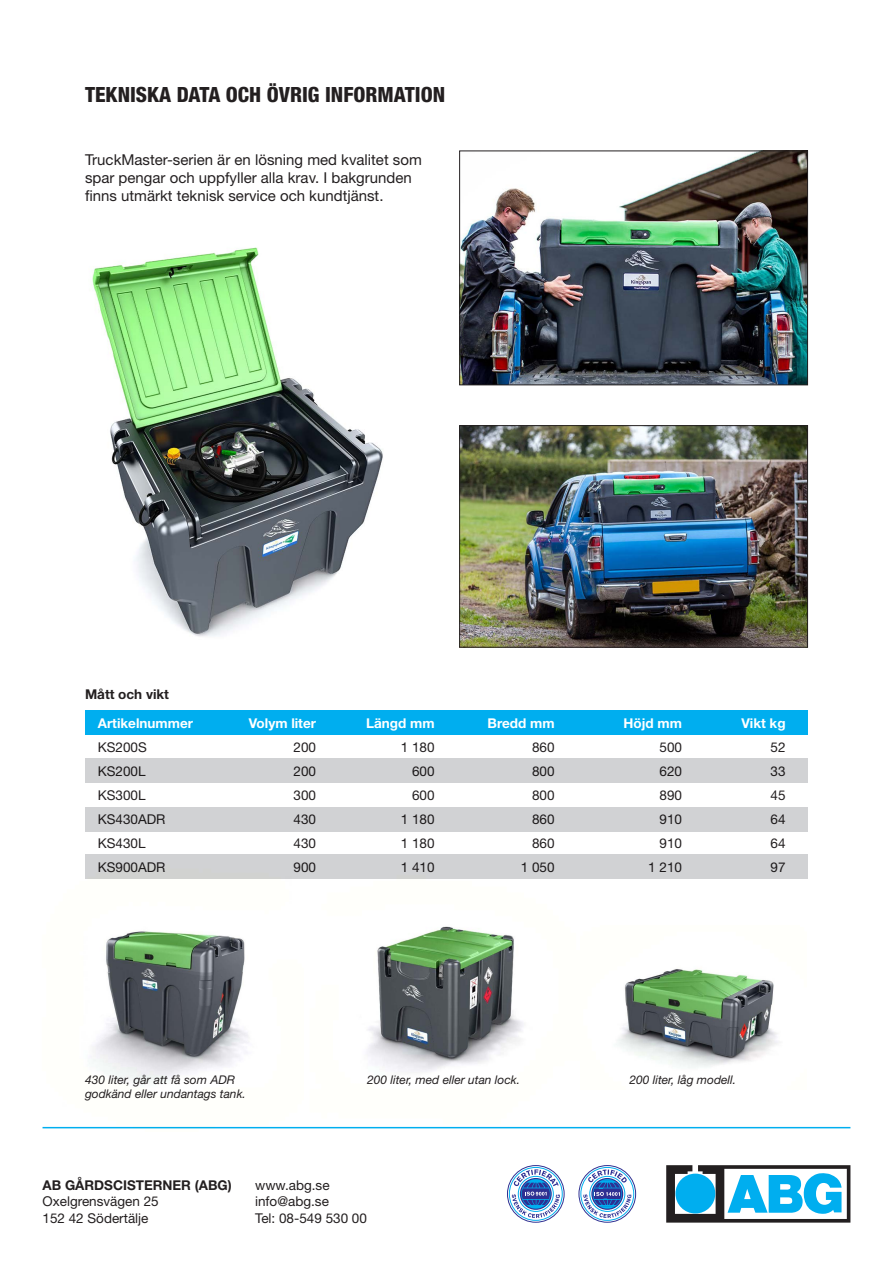
<style>
.page{position:relative;width:893px;height:1263px;background:#fff}
.page>*{position:absolute;margin:0;border:0;box-sizing:border-box;transform-origin:0 0}
.t1{font:800 condensed 21px "Helvetica Neue";color:#231f20}
.t2{font:15px/18px "Helvetica Neue";color:#231f20}
.t3{font:13.5px/16.2px "Helvetica Neue";color:#231f20}
.t4{font:700 13.5px "Helvetica Neue";color:#fff}
.t5{font:700 13.5px "Helvetica Neue";color:#231f20}
.t6{font:italic 12px/14.4px "Helvetica Neue";color:#231f20}
</style>
<div class="page">
<img style="left:42px;top:854px;width:262px;height:275px">
<img style="left:304px;top:854px;width:279px;height:275px">
<img style="left:581px;top:925px;width:197px;height:164px">
<img style="left:92px;top:247px;width:291px;height:390px">
<svg style="left:666px;top:1165px;width:184px;height:57px"></svg>
<svg style="left:508px;top:1166px;width:55px;height:55px"></svg>
<svg style="left:579px;top:1165px;width:57px;height:57px"></svg>
<div style="left:579px;top:1165px;width:57px;height:57px;border:1px solid #2e3092;border-radius:50%"></div>
<div style="left:580px;top:1167px;width:54px;height:54px;border:1px solid #00aeef;border-radius:50%"></div>
<svg style="left:583px;top:1169px;width:48px;height:49px"></svg>
<hr style="left:43px;top:1127px;width:807px;height:1px;background:#00aeef">
<div style="left:85px;top:711px;width:723px;height:24px;background:#00aeef"></div>
<div style="left:85px;top:758px;width:723px;height:24px;background:#d1d2d4"></div>
<div style="left:85px;top:807px;width:723px;height:24px;background:#d1d2d4"></div>
<div style="left:85px;top:855px;width:723px;height:24px;background:#d1d2d4"></div>
<img style="left:461px;top:153px;width:345px;height:230px">
<div style="left:459px;top:151px;width:349px;height:234px;border:1px solid #231f20"></div>
<img style="left:461px;top:427px;width:345px;height:219px">
<div style="left:459px;top:425px;width:349px;height:223px;border:1px solid #231f20"></div>
<p class="t1" style="left:85px;top:82px;width:362px">TEKNISKA DATA OCH ÖVRIG INFORMATION</p>
<p class="t2" style="left:85px;top:150px;width:338px">TruckMaster-serien är en lösning med kvalitet som spar pengar och uppfyller alla krav. I bakgrunden finns utmärkt teknisk service och kundtjänst.</p>
<p class="t5" style="left:85px;top:686px;width:86px">Mått och vikt</p>
<p class="t4" style="left:98px;top:714px;width:97px">Artikelnummer</p>
<p class="t4" style="left:249px;top:714px;width:69px">Volym liter</p>
<p class="t4" style="left:366px;top:714px;width:70px">Längd mm</p>
<p class="t4" style="left:488px;top:714px;width:68px">Bredd mm</p>
<p class="t4" style="left:624px;top:714px;width:60px">Höjd mm</p>
<p class="t4" style="left:742px;top:714px;width:45px">Vikt kg</p>
<p class="t3" style="left:98px;top:739px;width:51px">KS200S</p>
<p class="t3" style="left:294px;top:739px;width:24px">200</p>
<p class="t3" style="left:401px;top:739px;width:35px">1 180</p>
<p class="t3" style="left:532px;top:739px;width:24px">860</p>
<p class="t3" style="left:660px;top:739px;width:24px">500</p>
<p class="t3" style="left:771px;top:739px;width:17px">52</p>
<p class="t3" style="left:98px;top:763px;width:49px">KS200L</p>
<p class="t3" style="left:294px;top:763px;width:24px">200</p>
<p class="t3" style="left:412px;top:763px;width:24px">600</p>
<p class="t3" style="left:532px;top:763px;width:24px">800</p>
<p class="t3" style="left:660px;top:763px;width:24px">620</p>
<p class="t3" style="left:771px;top:763px;width:17px">33</p>
<p class="t3" style="left:98px;top:787px;width:49px">KS300L</p>
<p class="t3" style="left:294px;top:787px;width:24px">300</p>
<p class="t3" style="left:412px;top:787px;width:24px">600</p>
<p class="t3" style="left:532px;top:787px;width:24px">800</p>
<p class="t3" style="left:660px;top:787px;width:24px">890</p>
<p class="t3" style="left:771px;top:787px;width:17px">45</p>
<p class="t3" style="left:98px;top:811px;width:69px">KS430ADR</p>
<p class="t3" style="left:294px;top:811px;width:24px">430</p>
<p class="t3" style="left:401px;top:811px;width:35px">1 180</p>
<p class="t3" style="left:532px;top:811px;width:24px">860</p>
<p class="t3" style="left:660px;top:811px;width:24px">910</p>
<p class="t3" style="left:771px;top:811px;width:17px">64</p>
<p class="t3" style="left:98px;top:835px;width:49px">KS430L</p>
<p class="t3" style="left:294px;top:835px;width:24px">430</p>
<p class="t3" style="left:401px;top:835px;width:35px">1 180</p>
<p class="t3" style="left:532px;top:835px;width:24px">860</p>
<p class="t3" style="left:660px;top:835px;width:24px">910</p>
<p class="t3" style="left:771px;top:835px;width:17px">64</p>
<p class="t3" style="left:98px;top:859px;width:69px">KS900ADR</p>
<p class="t3" style="left:294px;top:859px;width:24px">900</p>
<p class="t3" style="left:401px;top:859px;width:35px">1 410</p>
<p class="t3" style="left:521px;top:859px;width:35px">1 050</p>
<p class="t3" style="left:648px;top:859px;width:35px">1 210</p>
<p class="t3" style="left:771px;top:859px;width:17px">97</p>
<p class="t6" style="left:85px;top:1072px;width:162px">430 liter, går att få som ADR godkänd eller undantags tank.</p>
<p class="t6" style="left:367px;top:1072px;width:154px">200 liter, med eller utan lock.</p>
<p class="t6" style="left:629px;top:1072px;width:108px">200 liter, låg modell.</p>
<p class="t5" style="left:43px;top:1177px;width:191px">AB GÅRDSCISTERNER (ABG)</p>
<p class="t3" style="left:43px;top:1193px;width:118px">Oxelgrensvägen 25</p>
<p class="t3" style="left:43px;top:1209px;width:108px">152 42 Södertälje</p>
<p class="t3" style="left:255px;top:1177px;width:76px">www.abg.se info@abg.se</p>
<p class="t3" style="left:255px;top:1209px;width:113px">Tel: 08-549 530 00</p>
</div>
